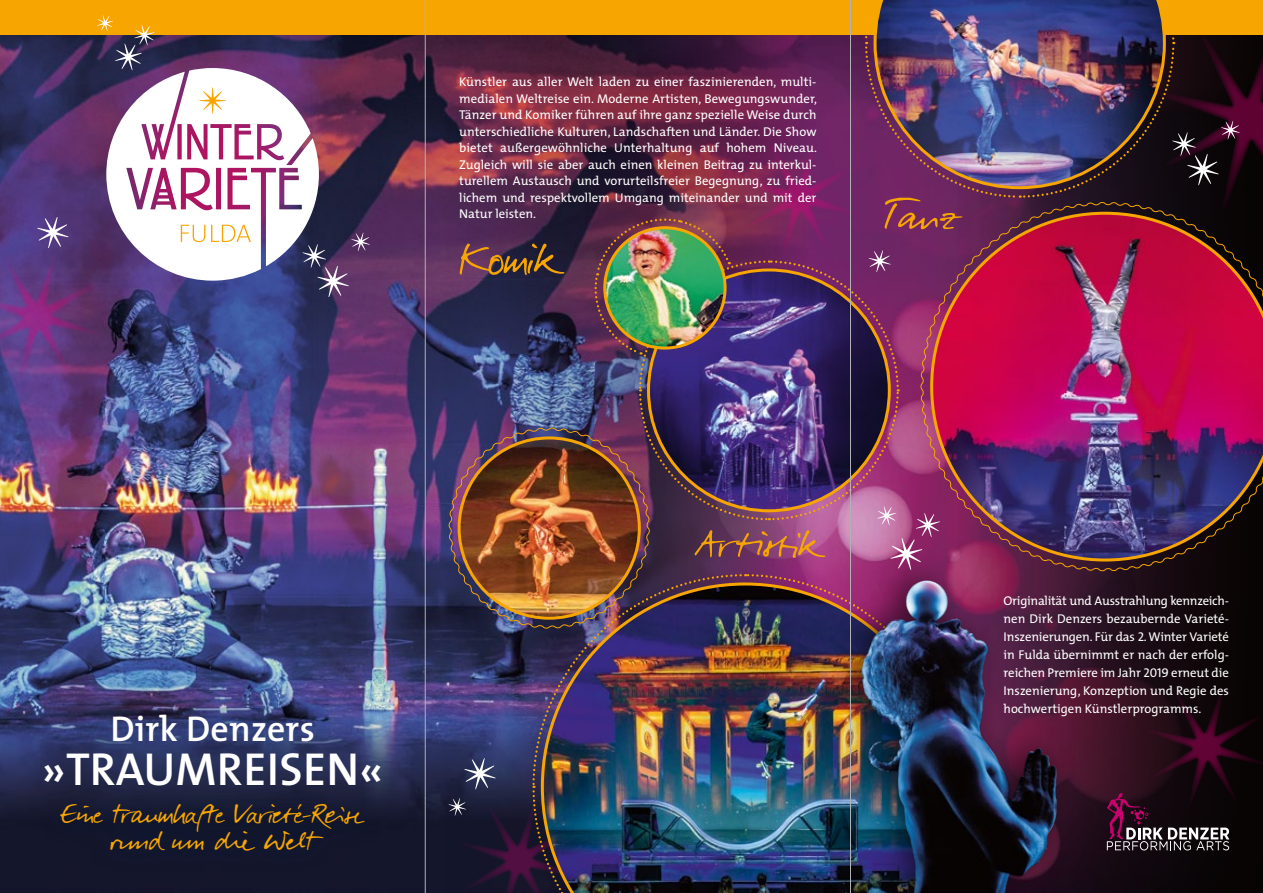
<style>
.page{position:relative;width:1263px;height:893px;background:#fff}
.page>*{position:absolute;margin:0;border:0;box-sizing:border-box;transform-origin:0 0}
.t1{font:54.9px "Darkwoman";color:#f7a500}
.t2{font:52.05px "Darkwoman";color:#f7a500}
.t3{font:46.5px "The Mix Semi Bold Caps";letter-spacing:.005em;color:#fff}
.t4{font:600 36px "The Mix";letter-spacing:.005em;color:#fff}
.t5{font:34.5px/27px "Darkwoman";color:#f7a500;text-align:center}
.t6{font:12.75px/16.5px "The Mix";color:#fff;text-align:justify}
.s1{font-family:"The Mix Caps"}
</style>
<div class="page">
<img style="left:0;top:34px;width:425px;height:859px">
<img style="left:426px;top:34px;width:105px;height:859px">
<svg style="left:1077px;top:630px;width:186px;height:263px;background:#1c0a14"></svg>
<svg style="left:302px;top:233px;width:68px;height:64px;background:#594068"></svg>
<svg style="left:0;top:217px;width:102px;height:164px;background:#63397e"></svg>
<div style="left:0;top:0;width:1263px;height:34px;background:#f7a500"></div>
<svg style="left:531px;top:630px;width:10px;height:128px"></svg>
<svg style="left:449px;top:758px;width:92px;height:135px;background:#27213d"></svg>
<img style="left:541px;top:630px;width:284px;height:263px">
<div style="left:825px;top:552px;width:252px;height:341px;background:#000;opacity:.6"></div>
<img style="left:848px;top:630px;width:214px;height:263px">
<svg style="left:97px;top:15px;width:58px;height:55px"></svg>
<svg style="left:106px;top:68px;width:213px;height:213px"></svg>
<svg style="left:186px;top:172px;width:19px;height:22px"></svg>
<svg style="left:157px;top:177px;width:13px;height:24px"></svg>
<svg style="left:261px;top:128px;width:16px;height:18px"></svg>
<svg style="left:199px;top:87px;width:27px;height:27px"></svg>
<svg style="left:181px;top:225px;width:24px;height:17px"></svg>
<svg style="left:211px;top:225px;width:40px;height:17px"></svg>
<img style="left:448px;top:0;width:815px;height:630px">
<div style="left:0;top:663px;width:430px;height:176px;background:#070402;opacity:.75"></div>
<div style="left:40px;top:782px;width:343px;height:91px;background:#00234b;opacity:.75"></div>
<svg style="left:1106px;top:687px;width:157px;height:163px;background:#28111b"></svg>
<hr style="left:425px;top:0;width:1px;height:893px;background:#b1b2b3">
<hr style="left:850px;top:0;width:1px;height:893px;background:#b1b2b3">
<p class="t6" style="left:459px;top:74px;width:359px;text-align:left">Künstler aus aller Welt laden zu einer faszinierenden, multi&shy;medialen Weltreise ein. Moderne Artisten, Bewegungswunder, Tänzer und Komiker führen auf ihre ganz spezielle Weise durch unterschiedliche Kulturen, Landschaften und Länder. Die Show bietet außergewöhnliche Unterhaltung auf hohem Niveau.<br>Zugleich will sie aber auch einen kleinen Beitrag zu interkul&shy;turellem Austausch und vorurteilsfreier Begegnung, zu fried&shy;lichem und respektvollem Umgang miteinander und mit der Natur leisten.</p>
<h1 class="t1" style="left:460px;top:223px;width:102px">Komik</h1>
<h2 class="t2" style="left:884px;top:181px;width:74px">Tanz</h2>
<h3 class="t4" style="left:110px;top:706px;width:206px">Dirk Denzers</h3>
<h3 class="t3" style="left:42px;top:739px;width:344px">»TRAUMREISEN«</h3>
<h3 class="t5" style="left:62px;top:798px;width:305px">Eine traumhafte Varieté-Reise rund um die Welt</h3>
<p class="t6" style="left:1003px;top:592px;width:227px;line-height:18px">Originalität und Ausstrahlung kennzeich&shy;nen Dirk Denzers bezaubernde Varieté-Inszenierungen. Für das <span class="s1">2</span>. Winter Varieté in Fulda übernimmt er nach der erfolg&shy;reichen Premiere im Jahr <span class="s1">2019</span> erneut die Inszenierung, Konzeption und Regie des hochwertigen Künstlerprogramms.</p>
</div>
